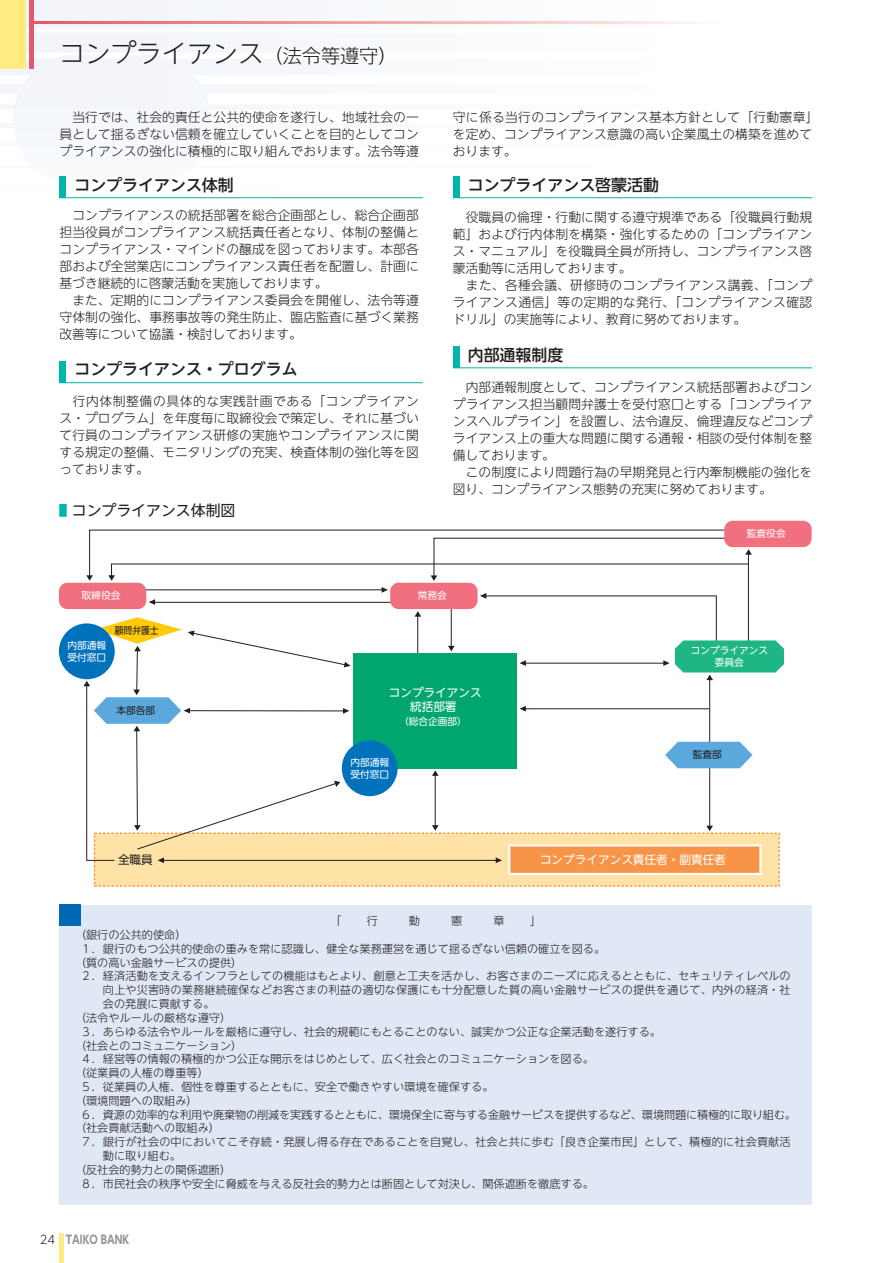
<style>
.page{position:relative;width:893px;height:1263px;background:#fff}
.page>*{position:absolute;margin:0;border:0;box-sizing:border-box;transform-origin:0 0}
.t1{font:25.5px "UD Shin Go NT Pro Light 90 msp RKSJ H";color:#231f20}
.t2{font:15.9px "UD Shin Go NT Pro Medium 90 msp RKSJ H";color:#231f20}
.t3{font:14.85px "UD Shin Go NT Pro Regular 90 msp RKSJ H";color:#231f20}
.t4{font:12.75px/17px "UD Shin Go NT Pro Light 90 msp RKSJ H";letter-spacing:.005em;color:#231f20}
.t5{font:11.7px "UD Shin Go NT Pro Bold 90 msp RKSJ H";color:#939598;scale:.8 1}
.t6{font:11.55px/14px "UD Shin Go NT Pro Regular 90 msp RKSJ H";color:#fff;text-align:center}
.t7{font:11.55px "UD Shin Go NT Pro Regular 90 msp RKSJ H";color:#231f20}
.t8{font:11.1px "UD Shin Go NT Pro Light 90 msp RKSJ H";color:#231f20}
.t9{font:9.75px/11.6px "UD Shin Go NT Pro Regular 90 msp RKSJ H";color:#fff}
.t10{font:9.75px "UD Shin Go NT Pro Regular 90 msp RKSJ H";color:#231f20}
.t11{font:9.75px "UD Shin Go NT Pro Regular 90 msp RKSJ H";color:#231f20;scale:.9 1}
.s1{font-size:19.2px}
.s2{color:#00b5ac}
.s3{font-family:"UD Shin Go NT Pro Light 90 msp RKSJ H";color:#231f20}
</style>
<div class="page">
<img style="left:26px;top:0;width:669px;height:28px">
<svg style="left:0;top:28px;width:813px;height:171px"></svg>
<div style="left:60px;top:905px;width:752px;height:299px;background:#e1e8f5"></div>
<div style="left:60px;top:905px;width:21px;height:21px;background:#0168b5"></div>
<div style="left:0;top:0;width:26px;height:68px;background:#ffeb82"></div>
<hr style="left:30px;top:0;width:4px;height:68px;background:#e65867">
<svg style="left:34px;top:21px;width:661px;height:2px"></svg>
<div style="left:60px;top:176px;width:6px;height:22px;background:#00b5ac"></div>
<hr style="left:60px;top:197px;width:363px;height:1px;background:#00b5ac">
<div style="left:453px;top:176px;width:6px;height:22px;background:#00b5ac"></div>
<hr style="left:453px;top:197px;width:359px;height:1px;background:#00b5ac">
<div style="left:453px;top:347px;width:6px;height:21px;background:#00b5ac"></div>
<hr style="left:453px;top:367px;width:359px;height:1px;background:#00b5ac">
<div style="left:60px;top:361px;width:6px;height:22px;background:#00b5ac"></div>
<hr style="left:60px;top:382px;width:363px;height:1px;background:#00b5ac">
<hr style="left:451px;top:605px;width:1px;height:44px;background:#231f20">
<hr style="left:417px;top:613px;width:1px;height:45px;background:#231f20">
<hr style="left:435px;top:772px;width:1px;height:56px;background:#231f20">
<hr style="left:151px;top:602px;width:248px;height:1px;background:#231f20">
<hr style="left:138px;top:589px;width:246px;height:1px;background:#231f20">
<hr style="left:523px;top:708px;width:187px;height:1px;background:#231f20">
<hr style="left:709px;top:678px;width:1px;height:151px;background:#231f20">
<hr style="left:748px;top:552px;width:1px;height:97px;background:#231f20">
<svg style="left:706px;top:826px;width:7px;height:5px"></svg>
<div style="left:94px;top:833px;width:685px;height:53px;background:#ffe2a5"></div>
<div style="left:94px;top:832px;width:686px;height:55px;border:2px dashed #f79447"></div>
<div style="left:59px;top:583px;width:87px;height:26px;background:#f1707f;border-radius:9px"></div>
<svg style="left:665px;top:742px;width:87px;height:26px;background:#71b4e0"></svg>
<svg style="left:508px;top:844px;width:253px;height:31px;background:#f8a463"></svg>
<svg style="left:520px;top:706px;width:6px;height:5px"></svg>
<svg style="left:415px;top:611px;width:6px;height:6px"></svg>
<svg style="left:149px;top:599px;width:6px;height:6px"></svg>
<svg style="left:382px;top:587px;width:6px;height:6px"></svg>
<svg style="left:86px;top:529px;width:666px;height:52px"></svg>
<svg style="left:448px;top:646px;width:7px;height:5px"></svg>
<svg style="left:432px;top:770px;width:7px;height:6px"></svg>
<svg style="left:432px;top:825px;width:7px;height:6px"></svg>
<hr style="left:159px;top:860px;width:340px;height:1px;background:#231f20">
<svg style="left:496px;top:857px;width:6px;height:6px"></svg>
<svg style="left:83px;top:617px;width:268px;height:246px"></svg>
<div style="left:390px;top:583px;width:88px;height:26px;background:#f1707f;border-radius:9px"></div>
<div style="left:724px;top:521px;width:88px;height:26px;background:#f1707f;border-radius:9px"></div>
<svg style="left:480px;top:593px;width:304px;height:87px"></svg>
<div style="left:353px;top:653px;width:164px;height:115px;background:#00a66e"></div>
<div style="left:342px;top:740px;width:56px;height:56px;background:#0072bc;border-radius:50%"></div>
<div style="left:59px;top:623px;width:56px;height:56px;background:#0072bc;border-radius:50%"></div>
<hr style="left:60px;top:1233px;width:4px;height:30px;background:#ffeb82">
<h1 class="t1" style="left:60px;top:44px;width:340px">コンプライアンス<span class="s1">（法令等遵守）</span></h1>
<p class="t4" style="left:60px;top:110px;width:361px;text-align:justify">　当行では、社会的責任と公共的使命を遂行し、地域社会の一員として揺るぎない信頼を確立していくことを目的としてコンプライアンスの強化に積極的に取り組んでおります。法令等遵</p>
<p class="t4" style="left:453px;top:110px;width:367px">守に係る当行のコンプライアンス基本方針として「行動憲章」を定め、コンプライアンス意識の高い企業風土の構築を進めております。</p>
<p class="t2" style="left:74px;top:179px;width:161px">コンプライアンス体制</p>
<p class="t2" style="left:468px;top:179px;width:193px">コンプライアンス啓蒙活動</p>
<p class="t4" style="left:60px;top:208px;width:361px">　コンプライアンスの統括部署を総合企画部とし、総合企画部担当役員がコンプライアンス統括責任者となり、体制の整備とコンプライアンス・マインドの醸成を図っております。本部各部および全営業店にコンプライアンス責任者を配置し、計画に基づき継続的に啓蒙活動を実施しております。<br>　また、定期的にコンプライアンス委員会を開催し、法令等遵守体制の強化、事務事故等の発生防止、臨店監査に基づく業務改善等について協議・検討しております。</p>
<p class="t4" style="left:453px;top:210px;width:361px">　役職員の倫理・行動に関する遵守規準である「役職員行動規範」および行内体制を構築・強化するための「コンプライアンス・マニュアル」を役職員全員が所持し、コンプライアンス啓蒙活動等に活用しております。<br>　また、各種会議、研修時のコンプライアンス講義、「コンプライアンス通信」等の定期的な発行、「コンプライアンス確認ドリル」の実施等により、教育に努めております。</p>
<p class="t2" style="left:74px;top:363px;width:225px">コンプライアンス・プログラム</p>
<p class="t4" style="left:60px;top:394px;width:361px;text-align:justify">　行内体制整備の具体的な実践計画である「コンプライアンス・プログラム」を年度毎に取締役会で策定し、それに基づいて行員のコンプライアンス研修の実施やコンプライアンスに関する規定の整備、モニタリングの充実、検査体制の強化等を図っております。</p>
<p class="t3" style="left:59px;top:505px;width:178px"><span class="s2">■</span> コンプライアンス体制図</p>
<p class="t2" style="left:468px;top:349px;width:97px">内部通報制度</p>
<p class="t4" style="left:453px;top:380px;width:361px">　内部通報制度として、コンプライアンス統括部署およびコンプライアンス担当顧問弁護士を受付窓口とする「コンプライアンスヘルプライン」を設置し、法令違反、倫理違反などコンプライアンス上の重大な問題に関する通報・相談の受付体制を整備しております。<br>　この制度により問題行為の早期発見と行内牽制機能の強化を図り、コンプライアンス態勢の充実に努めております。</p>
<p class="t9" style="left:747px;top:529px;width:40px">監査役会</p>
<p class="t9" style="left:82px;top:591px;width:40px">取締役会</p>
<p class="t9" style="left:67px;top:641px;width:40px">内部通報受付窓口</p>
<p class="t11" style="left:115px;top:626px;width:50px">顧問弁護士</p>
<p class="t10" style="left:117px;top:706px;width:40px">本部各部</p>
<p class="t9" style="left:418px;top:591px;width:31px">常務会</p>
<p class="t6" style="left:389px;top:687px;width:94px">コンプライアンス統括部署</p>
<p class="t9" style="left:399px;top:717px;width:69px">（総合企画部）</p>
<p class="t9" style="left:350px;top:758px;width:40px">内部通報受付窓口</p>
<p class="t9" style="left:691px;top:646px;width:79px;text-align:center">コンプライアンス委員会</p>
<p class="t10" style="left:693px;top:751px;width:31px">監査部</p>
<p class="t7" style="left:118px;top:855px;width:36px">全職員</p>
<p class="t6" style="left:540px;top:854px;width:187px">コンプライアンス責任者・副責任者</p>
<p class="t8" style="left:330px;top:917px;width:13px">「</p>
<p class="t8" style="left:367px;top:917px;width:13px">行</p>
<p class="t8" style="left:409px;top:917px;width:13px">動</p>
<p class="t8" style="left:451px;top:917px;width:13px">憲</p>
<p class="t8" style="left:493px;top:917px;width:13px">章</p>
<p class="t8" style="left:530px;top:917px;width:13px">」</p>
<p class="t8" style="left:75px;top:931px;width:113px">（銀行の公共的使命）</p>
<p class="t8" style="left:81px;top:944px;width:526px">１．銀行のもつ公共的使命の重みを常に認識し、健全な業務運営を通じて揺るぎない信頼の確立を図る。</p>
<p class="t8" style="left:75px;top:958px;width:169px">（質の高い金融サービスの提供）</p>
<p class="t8" style="left:81px;top:972px;width:712px">２． 経済活動を支えるインフラとしての機能はもとより、創意と工夫を活かし、お客さまのニーズに応えるとともに、セキュリティレベルの</p>
<p class="t8" style="left:103px;top:986px;width:689px">向上や災害時の業務継続確保などお客さまの利益の適切な保護にも十分配意した質の高い金融サービスの提供を通じて、内外の経済・社</p>
<p class="t8" style="left:103px;top:1000px;width:113px">会の発展に貢献する。</p>
<p class="t8" style="left:75px;top:1013px;width:158px">（法令やルールの厳格な遵守）</p>
<p class="t8" style="left:81px;top:1027px;width:582px">３．あらゆる法令やルールを厳格に遵守し、社会的規範にもとることのない、誠実かつ公正な企業活動を遂行する。</p>
<p class="t8" style="left:75px;top:1041px;width:169px">（社会とのコミュニケーション）</p>
<p class="t8" style="left:81px;top:1055px;width:515px">４．経営等の情報の積極的かつ公正な開示をはじめとして、広く社会とのコミュニケーションを図る。</p>
<p class="t8" style="left:75px;top:1069px;width:135px">（従業員の人権の尊重等）</p>
<p class="t8" style="left:81px;top:1083px;width:414px">５．従業員の人権、個性を尊重するとともに、安全で働きやすい環境を確保する。</p>
<p class="t8" style="left:75px;top:1096px;width:124px">（環境問題への取組み）</p>
<p class="t8" style="left:81px;top:1110px;width:717px">６．資源の効率的な利用や廃棄物の削減を実践するとともに、環境保全に寄与する金融サービスを提供するなど、環境問題に積極的に取り組む。</p>
<p class="t8" style="left:75px;top:1124px;width:147px">（社会貢献活動への取組み）</p>
<p class="t8" style="left:81px;top:1138px;width:712px">７． 銀行が社会の中においてこそ存続・発展し得る存在であることを自覚し、社会と共に歩む「良き企業市民」として、積極的に社会貢献活</p>
<p class="t8" style="left:103px;top:1152px;width:80px">動に取り組む。</p>
<p class="t8" style="left:75px;top:1165px;width:158px">（反社会的勢力との関係遮断）</p>
<p class="t8" style="left:81px;top:1179px;width:515px">８．市民社会の秩序や安全に脅威を与える反社会的勢力とは断固として対決し、関係遮断を徹底する。</p>
<p class="t5" style="left:40px;top:1235px;width:113px"><span class="s3">24</span> TAIKO BANK</p>
</div>
